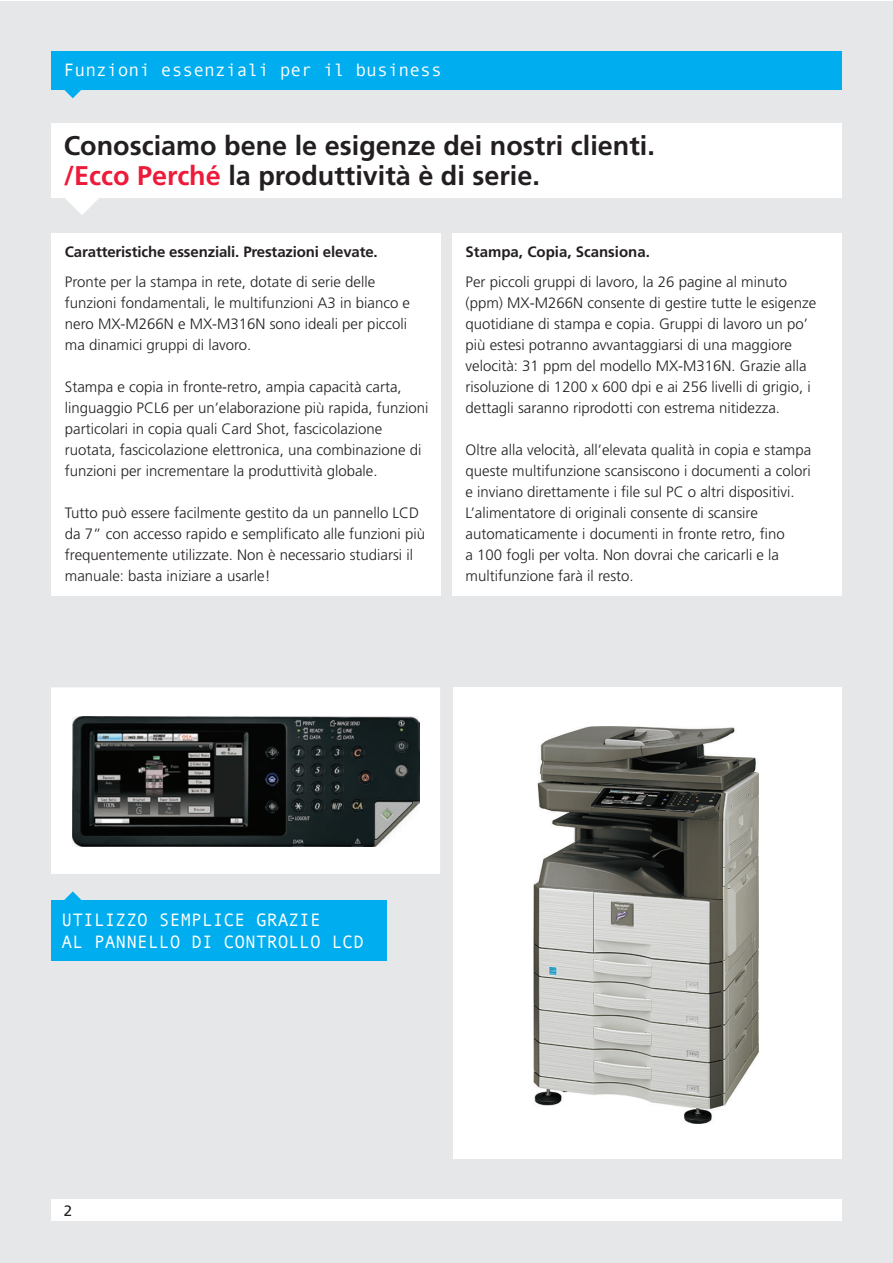
<style>
.page{position:relative;width:893px;height:1263px;background:#fff}
.page>*{position:absolute;margin:0;border:0;box-sizing:border-box;transform-origin:0 0}
.t1{font:700 27px/30px "Frutiger";color:#231f20}
.t2{font:18px/22.5px "Andale Mono";color:#fff}
.t3{font:300 15px/21px "Frutiger";color:#231f20}
.t4{font:700 15px "Frutiger";letter-spacing:-.01em;color:#231f20}
.t5{font:15px "Frutiger";color:#231f20}
.s1{color:#ed1a3a}
</style>
<div class="page">
<div style="left:0;top:1px;width:892px;height:1262px;background:#e6e7e9"></div>
<div style="left:51px;top:233px;width:389px;height:362px;background:#fff"></div>
<div style="left:453px;top:233px;width:389px;height:362px;background:#fff"></div>
<div style="left:51px;top:1199px;width:791px;height:21px;background:#fff"></div>
<div style="left:51px;top:900px;width:335px;height:61px;background:#00aeef"></div>
<div style="left:51px;top:123px;width:791px;height:75px;background:#fff"></div>
<svg style="left:65px;top:198px;width:34px;height:17px"></svg>
<div style="left:57px;top:693px;width:377px;height:175px;background:#fff"></div>
<img style="left:72px;top:716px;width:347px;height:130px">
<div style="left:51px;top:687px;width:389px;height:187px;border:12px solid #fff"></div>
<div style="left:453px;top:687px;width:280px;height:472px;background:#fff"></div>
<div style="left:461px;top:687px;width:381px;height:472px;background:#fff"></div>
<img style="left:534px;top:727px;width:224px;height:396px">
<div style="left:51px;top:51px;width:791px;height:38px;background:#00aeef"></div>
<svg style="left:64px;top:89px;width:18px;height:9px"></svg>
<svg style="left:64px;top:891px;width:18px;height:9px"></svg>
<p class="t2" style="left:64px;top:59px;width:380px">Funzioni essenziali per il business</p>
<h1 class="t1" style="left:64px;top:130px;width:593px">Conosciamo bene le esigenze dei nostri clienti. <span class="s1">/Ecco Perché</span> la produttività è di serie.</h1>
<p class="t4" style="left:65px;top:243px;width:314px">Caratteristiche essenziali. Prestazioni elevate.</p>
<p class="t3" style="left:65px;top:271px;width:347px">Pronte per la stampa in rete, dotate di serie delle funzioni fondamentali, le multifunzioni A3 in bianco e nero MX-M266N e MX-M316N sono ideali per piccoli ma dinamici gruppi di lavoro.</p>
<p class="t3" style="left:65px;top:376px;width:365px">Stampa e copia in fronte-retro, ampia capacità carta, linguaggio PCL6 per un’elaborazione più rapida, funzioni particolari in copia quali Card Shot, fascicolazione ruotata, fascicolazione elettronica, una combinazione di funzioni per incrementare la produttività globale.</p>
<p class="t3" style="left:65px;top:502px;width:362px">Tutto può essere facilmente gestito da un pannello LCD da 7” con accesso rapido e semplificato alle funzioni più frequentemente utilizzate. Non è necessario studiarsi il manuale: basta iniziare a usarle!</p>
<p class="t4" style="left:466px;top:243px;width:186px">Stampa, Copia, Scansiona.</p>
<p class="t3" style="left:466px;top:271px;width:352px">Per piccoli gruppi di lavoro, la 26 pagine al minuto (ppm) MX-M266N consente di gestire tutte le esigenze quotidiane di stampa e copia. Gruppi di lavoro un po’ più estesi potranno avvantaggiarsi di una maggiore velocità: 31 ppm del modello MX-M316N. Grazie alla risoluzione di 1200 x 600 dpi e ai 256 livelli di grigio, i dettagli saranno riprodotti con estrema nitidezza.</p>
<p class="t3" style="left:466px;top:439px;width:347px">Oltre alla velocità, all’elevata qualità in copia e stampa queste multifunzione scansiscono i documenti a colori e inviano direttamente i file sul PC o altri dispositivi.<br>L’alimentatore di originali consente di scansire automaticamente i documenti in fronte retro, fino<br>a 100 fogli per volta. Non dovrai che caricarli e la multifunzione farà il resto.</p>
<p class="t2" style="left:62px;top:908px;width:304px">UTILIZZO SEMPLICE GRAZIE<br>AL PANNELLO DI CONTROLLO LCD</p>
<p class="t5" style="left:64px;top:1201px;width:10px">2</p>
</div>
